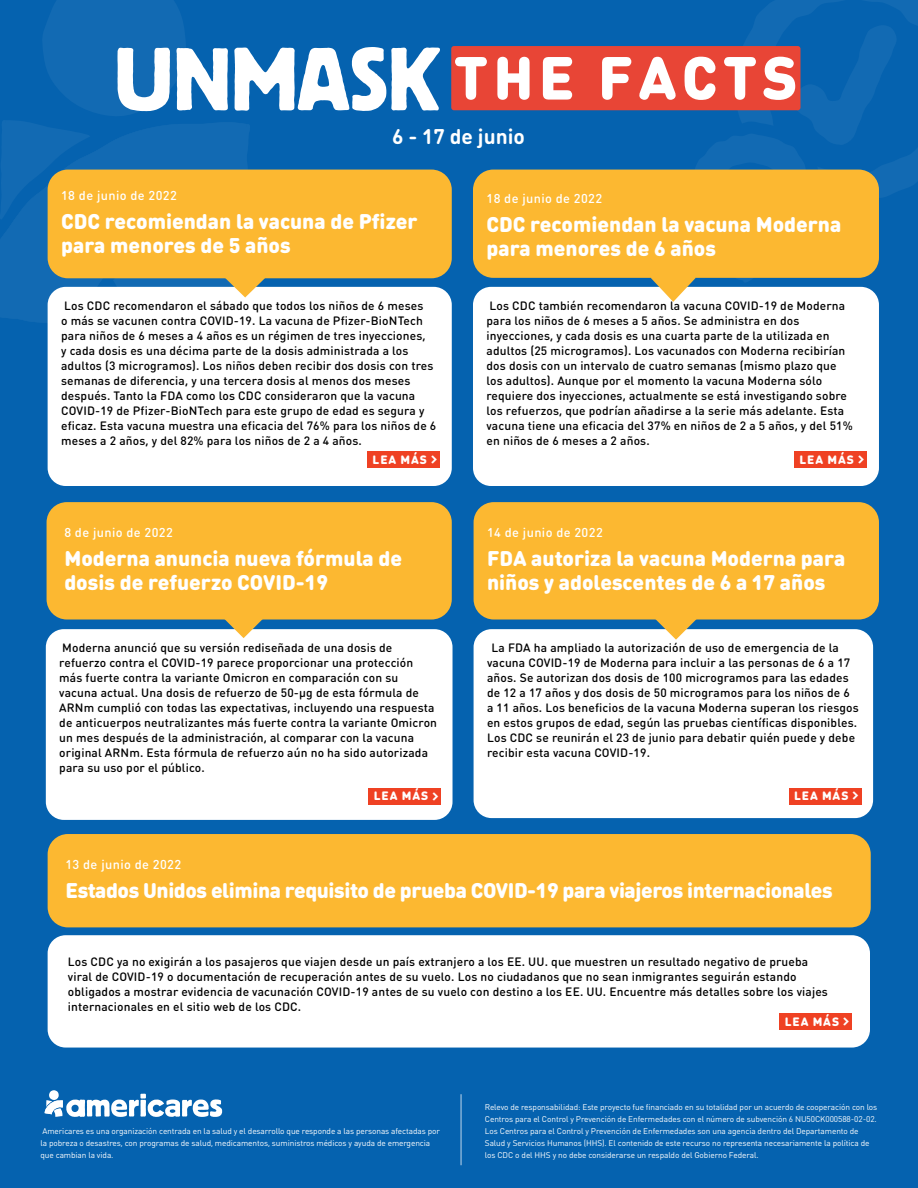
<style>
.page{position:relative;width:918px;height:1188px;background:#0562af}
.page>*{position:absolute;margin:0;border:0;box-sizing:border-box;transform-origin:0 0}
.t1{font:900 21px/24px "DIN Round OT";color:#fff}
.t2{font:900 21px "DIN Round OT";letter-spacing:-.02em;color:#fff}
.t3{font:700 21px "DIN Round Pro";color:#fff}
.t4{font:500 12.75px "DIN Round Pro";letter-spacing:.03em;color:#fff}
.t5{font:500 12px/15px "DIN Round Pro";letter-spacing:.01em;color:#000}
.t6{font:900 12px "DIN Round OT";letter-spacing:.08em;color:#fff}
.t7{font:8.25px/12px "DIN Round Pro";letter-spacing:-.01em;color:#fff}
</style>
<div class="page">
<hr style="left:460px;top:1094px;width:2px;height:71px;background:#82b0d7">
<svg style="left:0;top:122px;width:250px;height:209px;fill:#126ab3"></svg>
<svg style="left:0;top:0;width:228px;height:220px"></svg>
<svg style="left:234px;top:47px;width:206px;height:64px"></svg>
<div style="left:451px;top:46px;width:349px;height:64px;background:#e84536;border-radius:3px"></div>
<svg style="left:455px;top:57px;width:32px;height:43px"></svg>
<svg style="left:497px;top:57px;width:33px;height:43px"></svg>
<svg style="left:543px;top:57px;width:29px;height:43px"></svg>
<svg style="left:602px;top:57px;width:29px;height:43px"></svg>
<svg style="left:45px;top:1090px;width:177px;height:27px"></svg>
<div style="left:48px;top:935px;width:822px;height:113px;background:#fff;border-radius:18px"></div>
<div style="left:780px;top:1013px;width:72px;height:17px;background:#ef4123"></div>
<div style="left:48px;top:287px;width:404px;height:199px;background:#fff;border-radius:18px"></div>
<div style="left:367px;top:451px;width:73px;height:17px;background:#ef4123"></div>
<svg style="left:113px;top:278px;width:155px;height:20px"></svg>
<div style="left:48px;top:170px;width:404px;height:108px;background:#fcb831;border-radius:20px"></div>
<div style="left:473px;top:287px;width:406px;height:199px;background:#fff;border-radius:18px"></div>
<div style="left:794px;top:451px;width:73px;height:17px;background:#ef4123"></div>
<svg style="left:639px;top:0;width:279px;height:302px"></svg>
<div style="left:473px;top:170px;width:406px;height:108px;background:#fcb831;border-radius:20px"></div>
<div style="left:46px;top:629px;width:407px;height:191px;background:#fff;border-radius:18px"></div>
<div style="left:369px;top:788px;width:72px;height:17px;background:#ef4123"></div>
<div style="left:474px;top:629px;width:399px;height:189px;background:#fff;border-radius:18px"></div>
<div style="left:789px;top:788px;width:73px;height:17px;background:#ef4123"></div>
<svg style="left:222px;top:620px;width:43px;height:18px"></svg>
<svg style="left:654px;top:620px;width:44px;height:20px"></svg>
<div style="left:47px;top:502px;width:405px;height:118px;background:#fcb831;border-radius:20px"></div>
<div style="left:474px;top:502px;width:405px;height:118px;background:#fcb831;border-radius:20px"></div>
<div style="left:48px;top:834px;width:823px;height:93px;background:#fcb831;border-radius:20px"></div>
<h1 class="t3" style="left:392px;top:121px;width:134px">6 - 17 de junio</h1>
<p class="t4" style="left:61px;top:187px;width:117px">18 de junio de 2022</p>
<h1 class="t1" style="left:61px;top:209px;width:358px">CDC recomiendan la vacuna de Pfizer para menores de 5 años</h1>
<p class="t5" style="left:61px;top:297px;width:377px">Los CDC recomendaron el sábado que todos los niños de 6 meses<br>o más se vacunen contra COVID-19. La vacuna de Pfizer-BioNTech para niños de 6 meses a 4 años es un régimen de tres inyecciones,<br>y cada dosis es una décima parte de la dosis administrada a los adultos (3 microgramos). Los niños deben recibir dos dosis con tres semanas de diferencia, y una tercera dosis al menos dos meses después. Tanto la FDA como los CDC consideraron que la vacuna COVID-19 de Pfizer-BioNTech para este grupo de edad es segura y eficaz. Esta vacuna muestra una eficacia del 76% para los niños de 6 meses a 2 años, y del 82% para los niños de 2 a 4 años.</p>
<p class="t6" style="left:373px;top:452px;width:56px">LEA MÁS</p>
<p class="t4" style="left:64px;top:524px;width:110px">8 de junio de 2022</p>
<h1 class="t1" style="left:64px;top:546px;width:339px">Moderna anuncia nueva fórmula de dosis de refuerzo COVID-19</h1>
<p class="t5" style="left:59px;top:640px;width:379px">Moderna anunció que su versión rediseñada de una dosis de refuerzo contra el COVID-19 parece proporcionar una protección más fuerte contra la variante Omicron en comparación con su vacuna actual. Una dosis de refuerzo de 50-µg de esta fórmula de ARNm cumplió con todas las expectativas, incluyendo una respuesta de anticuerpos neutralizantes más fuerte contra la variante Omicron un mes después de la administración, al comparar con la vacuna original ARNm. Esta fórmula de refuerzo aún no ha sido autorizada para su uso por el público.</p>
<p class="t6" style="left:374px;top:788px;width:56px">LEA MÁS</p>
<p class="t4" style="left:486px;top:190px;width:117px">18 de junio de 2022</p>
<h1 class="t1" style="left:486px;top:212px;width:356px">CDC recomiendan la vacuna Moderna para menores de 6 años</h1>
<p class="t5" style="left:486px;top:297px;width:368px">Los CDC también recomendaron la vacuna COVID-19 de Moderna para los niños de 6 meses a 5 años. Se administra en dos inyecciones, y cada dosis es una cuarta parte de la utilizada en adultos (25 microgramos). Los vacunados con Moderna recibirían dos dosis con un intervalo de cuatro semanas (mismo plazo que los adultos). Aunque por el momento la vacuna Moderna sólo requiere dos inyecciones, actualmente se está investigando sobre los refuerzos, que podrían añadirse a la serie más adelante. Esta vacuna tiene una eficacia del 37% en niños de 2 a 5 años, y del 51% en niños de 6 meses a 2 años.</p>
<p class="t6" style="left:799px;top:452px;width:56px">LEA MÁS</p>
<p class="t4" style="left:487px;top:524px;width:117px">14 de junio de 2022</p>
<h1 class="t1" style="left:487px;top:546px;width:360px">FDA autoriza la vacuna Moderna para niños y adolescentes de 6 a 17 años</h1>
<p class="t5" style="left:487px;top:640px;width:373px;text-indent:4px">La FDA ha ampliado la autorización de uso de emergencia de la vacuna COVID-19 de Moderna para incluir a las personas de 6 a 17 años. Se autorizan dos dosis de 100 microgramos para las edades de 12 a 17 años y dos dosis de 50 microgramos para los niños de 6 a 11 años. Los beneficios de la vacuna Moderna superan los riesgos en estos grupos de edad, según las pruebas científicas disponibles.<br>Los CDC se reunirán el 23 de junio para debatir quién puede y debe recibir esta vacuna COVID-19.</p>
<p class="t6" style="left:794px;top:788px;width:56px">LEA MÁS</p>
<p class="t4" style="left:65px;top:856px;width:117px">13 de junio de 2022</p>
<h1 class="t2" style="left:65px;top:876px;width:769px">Estados Unidos elimina requisito de prueba COVID-19 para viajeros internacionales</h1>
<p class="t5" style="left:68px;top:954px;width:762px">Los CDC ya no exigirán a los pasajeros que viajen desde un país extranjero a los EE. UU. que muestren un resultado negativo de prueba viral de COVID-19 o documentación de recuperación antes de su vuelo. Los no ciudadanos que no sean inmigrantes seguirán estando obligados a mostrar evidencia de vacunación COVID-19 antes de su vuelo con destino a los EE. UU. Encuentre más detalles sobre los viajes internacionales en el sitio web de los CDC.</p>
<p class="t6" style="left:785px;top:1014px;width:56px">LEA MÁS</p>
<p class="t7" style="left:41px;top:1125px;width:401px">Americares es una organización centrada en la salud y el desarrollo que responde a las personas afectadas por la pobreza o desastres, con programas de salud, medicamentos, suministros médicos y ayuda de emergencia que cambian la vida.</p>
<p class="t7" style="left:485px;top:1100px;width:394px">Relevo de responsabilidad: Este proyecto fue financiado en su totalidad por un acuerdo de cooperación con los Centros para el Control y Prevención de Enfermedades con el número de subvención 6 NU50CK000588-02-02.<br>Los Centros para el Control y Prevención de Enfermedades son una agencia dentro del Departamento de Salud y Servicios Humanos (HHS). El contenido de este recurso no representa necesariamente la política de los CDC o del HHS y no debe considerarse un respaldo del Gobierno Federal.</p>
</div>
